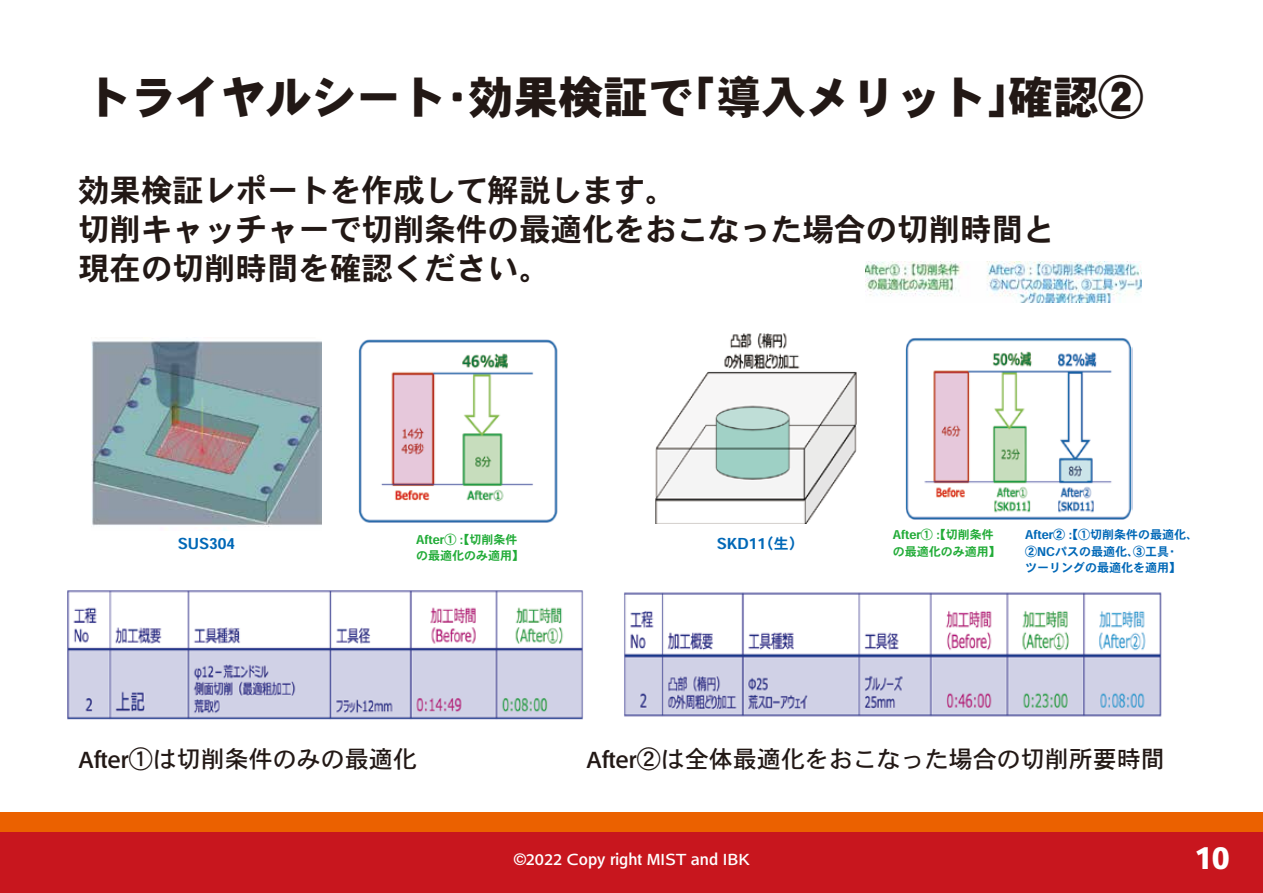
<style>
.page{position:relative;width:1263px;height:893px;background:#fff}
.page>*{position:absolute;margin:0;border:0;box-sizing:border-box;transform-origin:0 0}
.t1{font:45px "Heisei Kaku Go Std W9";color:#221815}
.t2{font:31.5px/39px "Heisei Kaku Go Std W7";color:#221815}
.t3{font:30px "Heisei Kaku Go Std W9";color:#fff}
.t4{font:24px "Heisei Kaku Go Std W5";color:#221815}
.t5{font:16.5px "Heisei Kaku Go Std W5";color:#fff}
.t6{font:15px "Heisei Kaku Go Std W7";color:#0068b7}
.t7{font:12px/16.5px "Heisei Kaku Go Std W7";color:#0068b7}
.t8{font:12px/16.5px "Heisei Kaku Go Std W7";color:#22ac38}
</style>
<div class="page">
<div style="left:0;top:831px;width:1263px;height:62px;background:#c8161e"></div>
<div style="left:0;top:812px;width:1263px;height:19px;background:#eb6100"></div>
<img style="left:67px;top:590px;width:517px;height:130px">
<img style="left:624px;top:592px;width:538px;height:125px">
<img style="left:655px;top:333px;width:202px;height:191px">
<img style="left:905px;top:338px;width:227px;height:182px">
<img style="left:866px;top:262px;width:275px;height:40px">
<img style="left:91px;top:337px;width:231px;height:193px">
<img style="left:358px;top:339px;width:200px;height:184px">
<h1 class="t1" style="left:86px;top:69px;width:1059px">トライヤルシート・効果検証で「導入メリット」確認②</h1>
<p class="t2" style="left:78px;top:171px;width:978px">効果検証レポートを作成して解説します。<br>切削キャッチャーで切削条件の最適化をおこなった場合の切削時間と現在の切削時間を確認ください。</p>
<p class="t6" style="left:178px;top:535px;width:59px">SUS304</p>
<p class="t8" style="left:416px;top:531px;width:103px">After① :【切削条件</p>
<p class="t6" style="left:717px;top:535px;width:88px">SKD11（生）</p>
<p class="t8" style="left:416px;top:548px;width:109px">の最適化のみ適用】</p>
<p class="t8" style="left:893px;top:527px;width:109px">After① :【切削条件の最適化のみ適用】</p>
<p class="t7" style="left:1025px;top:527px;width:175px">After② :【①切削条件の最適化、<br>②NCパスの最適化、③工具・<br>ツーリングの最適化を適用】</p>
<p class="t4" style="left:78px;top:744px;width:340px">After①は切削条件のみの最適化</p>
<p class="t4" style="left:586px;top:744px;width:580px">After②は全体最適化をおこなった場合の切削所要時間</p>
<p class="t5" style="left:513px;top:849px;width:237px">©2022 Copy right MIST and IBK</p>
<p class="t3" style="left:1195px;top:839px;width:36px">10</p>
</div>
